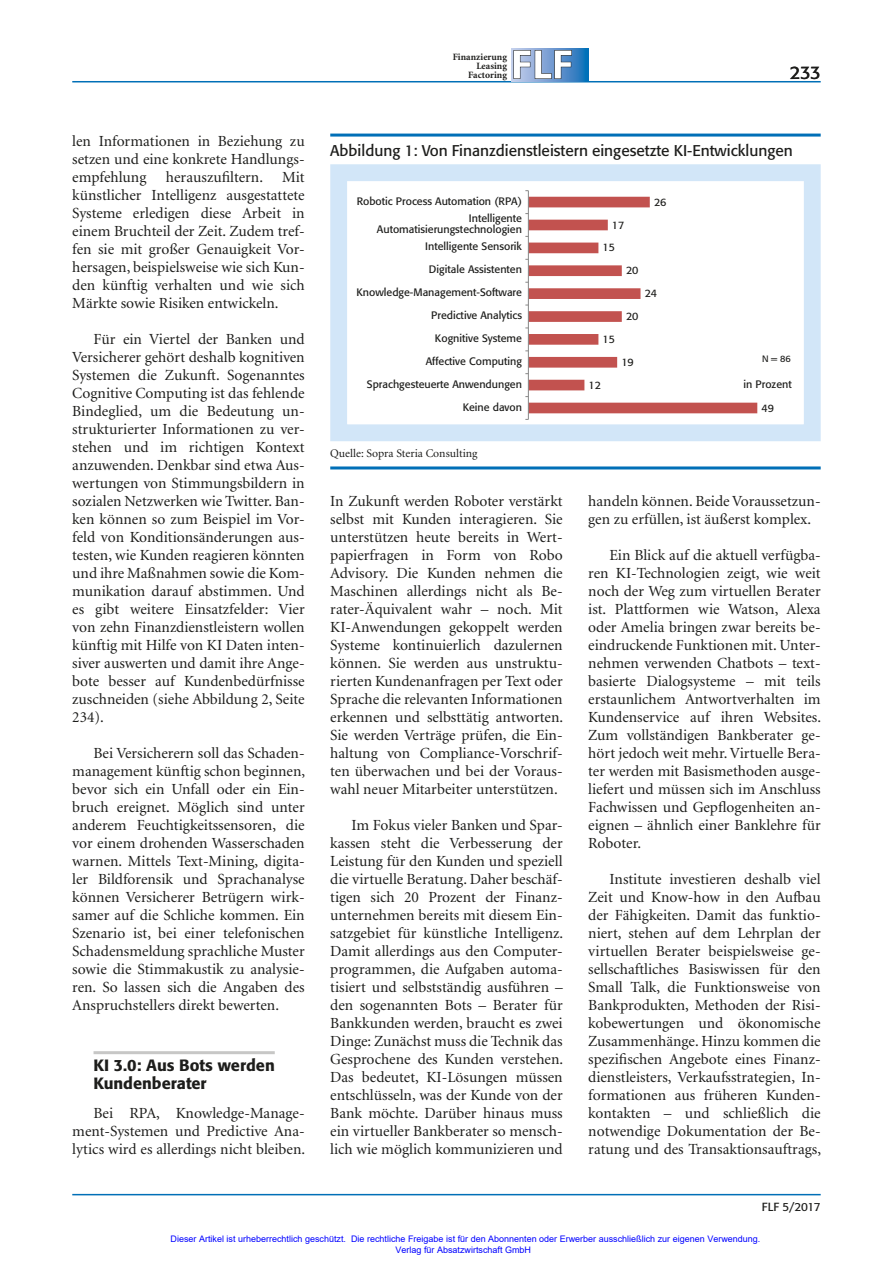
<style>
.page{position:relative;width:893px;height:1263px;background:#fff}
.page>*{position:absolute;margin:0;border:0;box-sizing:border-box;transform-origin:0 0}
.t1{font:18px "Formata";color:#1d1d1b}
.t2{font:500 16.2px/18px "Formata";color:#1d1d1b}
.t3{font:15.45px/18px "Minion";color:#1d1d1b;text-align:justify}
.t4{font:15.45px "Formata";color:#1d1d1b}
.t5{font:11.7px "Minion";color:#1d1d1b}
.t6{font:11.7px "Formata";letter-spacing:-.02em;color:#1d1d1b}
.t7{font:10.65px/22.8px "Formata";color:#1d1d1b;text-align:right}
.t8{font:700 9.6px/9px "Minion";letter-spacing:.005em;color:#1d1d1b;text-align:right}
.t9{font:9.15px "Formata";color:#1d1d1b}
.t10{font:9px/10.8px "Arial";color:#00f;text-align:center}
</style>
<div class="page">
<hr style="left:72px;top:1194px;width:749px;height:1px;background:#006fb7">
<hr style="left:72px;top:81px;width:749px;height:1px;background:#006fb7">
<hr style="left:94px;top:1051px;width:181px;height:3px;background:#c7c7c6">
<hr style="left:330px;top:134px;width:491px;height:3px;background:#006fb7">
<hr style="left:330px;top:466px;width:491px;height:3px;background:#006fb7">
<svg style="left:529px;top:197px;width:228px;height:216px"></svg>
<hr style="left:528px;top:191px;width:1px;height:228px;background:#878787">
<div style="left:330px;top:164px;width:491px;height:277px;border:17px solid #d2e6f8"></div>
<svg style="left:511px;top:48px;width:77px;height:33px"></svg>
<svg style="left:513px;top:50px;width:59px;height:29px"></svg>
<p class="t3" style="left:72px;top:132px;width:234px">len Informationen in Beziehung zu setzen und eine konkrete Handlungs&shy;empfehlung</p>
<p class="t3" style="left:72px;top:168px;width:234px;text-indent:94px">herauszufiltern. Mit künstlicher Intelligenz ausgestattete Systeme erledigen diese Arbeit in einem Bruchteil der Zeit. Zudem tref&shy;fen sie mit großer Genauigkeit Vor&shy;hersagen, beispielsweise wie sich Kun&shy;den künftig verhalten und wie sich Märkte sowie Risiken entwickeln.</p>
<p class="t3" style="left:72px;top:330px;width:234px;text-indent:21px">Für ein Viertel der Banken und Versicherer gehört deshalb kognitiven Systemen die Zukunft. Sogenanntes Cognitive Computing ist das fehlende Bindeglied, um die Bedeutung un&shy;strukturierter Informationen zu ver&shy;stehen und im richtigen Kontext anzuwenden. Denkbar sind etwa Aus&shy;wertungen von Stimmungsbildern in sozialen Netzwerken wie Twitter. Ban&shy;ken können so zum Beispiel im Vor&shy;feld von Konditionsänderungen aus&shy;testen, wie Kunden reagieren könnten und ihre Maßnahmen sowie die Kom&shy;munikation darauf abstimmen. Und es gibt weitere Einsatzfelder: Vier von zehn Finanzdienstleistern wollen künftig mit Hilfe von KI Daten inten&shy;siver auswerten und damit ihre Ange&shy;bote besser auf Kundenbedürfnisse zuschneiden (siehe Abbildung 2, Seite 234).</p>
<p class="t3" style="left:72px;top:744px;width:234px;text-indent:21px">Bei Versicherern soll das Schaden&shy;management künftig schon beginnen, bevor sich ein Unfall oder ein Ein&shy;bruch ereignet. Möglich sind unter anderem Feuchtigkeitssensoren, die vor einem drohenden Wasserschaden warnen. Mittels Text-Mining, digita&shy;ler Bildforensik und Sprachanalyse können Versicherer Betrügern wirk&shy;samer auf die Schliche kommen. Ein Szenario ist, bei einer telefonischen Schadensmeldung sprachliche Muster sowie die Stimmakustik zu analysie&shy;ren. So lassen sich die Angaben des Anspruchstellers direkt bewerten.</p>
<p class="t2" style="left:94px;top:1056px;width:183px">KI 3.0: Aus Bots werden<br>Kundenberater</p>
<p class="t3" style="left:72px;top:1104px;width:234px;text-indent:21px">Bei RPA, Knowledge-Manage&shy;ment-Systemen und Predictive Ana&shy;lytics wird es allerdings nicht bleiben.</p>
<p class="t8" style="left:453px;top:53px;width:56px">Finanzierung<br>Leasing<br>Factoring</p>
<p class="t1" style="left:790px;top:61px;width:32px">233</p>
<p class="t4" style="left:330px;top:141px;width:464px">Abbildung 1: Von Finanzdienstleistern eingesetzte KI-Entwicklungen</p>
<p class="t7" style="left:357px;top:192px;width:167px;line-height:17.2px">Robotic Process Automation (RPA)<br>Intelligente</p>
<p class="t7" style="left:377px;top:221px;width:147px;line-height:17.2px">Automatisierungstechnologien<br>Intelligente Sensorik</p>
<p class="t7" style="left:356px;top:258px;width:167px">Digitale Assistenten<br>Knowledge-Management-Software<br>Predictive Analytics<br>Kognitive Systeme<br>Affective Computing<br>Sprachgesteuerte Anwendungen<br>Keine davon</p>
<p class="t5" style="left:330px;top:448px;width:149px">Quelle: Sopra Steria Consulting</p>
<p class="t3" style="left:330px;top:492px;width:234px;text-align:left">In Zukunft werden Roboter verstärkt selbst mit Kunden interagieren. Sie unterstützen heute bereits in Wert&shy;papierfragen in Form von Robo Advisory. Die Kunden nehmen die Maschinen allerdings nicht als Be&shy;rater-Äquivalent wahr – noch. Mit KI-Anwendungen gekoppelt werden Systeme kontinuierlich dazulernen können. Sie werden aus unstruktu&shy;rierten Kundenanfragen per Text oder Sprache die relevanten Informationen erkennen und selbsttätig antworten.<br>Sie werden Verträge prüfen, die Ein&shy;haltung von Compliance-Vorschrif&shy;ten überwachen und bei der Voraus&shy;wahl neuer Mitarbeiter unterstützen.</p>
<p class="t3" style="left:330px;top:816px;width:234px;text-align:left;text-indent:21px">Im Fokus vieler Banken und Spar&shy;kassen steht die Verbesserung der Leistung für den Kunden und speziell die virtuelle Beratung. Daher beschäf&shy;tigen sich 20 Prozent der Finanz&shy;unternehmen bereits mit diesem Ein&shy;satzgebiet für künstliche Intelligenz.<br>Damit allerdings aus den Computer&shy;programmen, die Aufgaben automa&shy;tisiert und selbstständig ausführen – den sogenannten Bots – Berater für Bankkunden werden, braucht es zwei Dinge: Zunächst muss die Technik das Gesprochene des Kunden verstehen.<br>Das bedeutet, KI-Lösungen müssen entschlüsseln, was der Kunde von der Bank möchte. Darüber hinaus muss ein virtueller Bankberater so mensch&shy;lich wie möglich kommunizieren und</p>
<p class="t7" style="left:603px;top:213px;width:23px;text-align:left;text-indent:9px">17<br>15</p>
<p class="t7" style="left:626px;top:259px;width:14px">20</p>
<p class="t7" style="left:654px;top:190px;width:14px">26</p>
<p class="t7" style="left:645px;top:282px;width:14px">24</p>
<p class="t7" style="left:603px;top:328px;width:14px">15</p>
<p class="t7" style="left:589px;top:373px;width:14px">12</p>
<p class="t7" style="left:626px;top:305px;width:14px">20</p>
<p class="t7" style="left:621px;top:351px;width:14px">19</p>
<p class="t9" style="left:762px;top:353px;width:30px">N = 86</p>
<p class="t7" style="left:743px;top:373px;width:50px">in Prozent</p>
<p class="t7" style="left:761px;top:396px;width:14px">49</p>
<p class="t3" style="left:588px;top:492px;width:234px">handeln können. Beide Voraussetzun&shy;gen zu erfüllen, ist äußerst komplex.</p>
<p class="t3" style="left:588px;top:546px;width:234px;text-indent:21px">Ein Blick auf die aktuell verfügba&shy;ren KI-Technologien zeigt, wie weit noch der Weg zum virtuellen Berater ist. Plattformen wie Watson, Alexa oder Amelia bringen zwar bereits be&shy;eindruckende Funktionen mit. Unter&shy;nehmen verwenden Chatbots – text&shy;basierte Dialogsysteme – mit teils erstaunlichem Antwortverhalten im Kundenservice auf ihren Websites.<br>Zum vollständigen Bankberater ge&shy;hört jedoch weit mehr. Virtuelle Bera&shy;ter werden mit Basismethoden ausge&shy;liefert und müssen sich im Anschluss Fachwissen und Gepflogenheiten an&shy;eignen – ähnlich einer Banklehre für Roboter.</p>
<p class="t3" style="left:588px;top:870px;width:234px;text-indent:21px">Institute investieren deshalb viel Zeit und Know-how in den Aufbau der Fähigkeiten. Damit das funktio&shy;niert, stehen auf dem Lehrplan der virtuellen Berater beispielsweise ge&shy;sellschaftliches Basiswissen für den Small Talk, die Funktionsweise von Bankprodukten, Methoden der Risi&shy;kobewertungen und ökonomische Zusammenhänge. Hinzu kommen die spezifischen Angebote eines Finanz&shy;dienstleisters, Verkaufsstrategien, In&shy;formationen aus früheren Kunden&shy;kontakten – und schließlich die notwendige Dokumentation der Be&shy;ratung und des Transaktionsauftrags,</p>
<p class="t6" style="left:762px;top:1200px;width:60px">FLF 5/2017</p>
<p class="t10" style="left:171px;top:1233px;width:591px">Dieser Artikel ist urheberrechtlich geschützt. Die rechtliche Freigabe ist für den Abonnenten oder Erwerber ausschließlich zur eigenen Verwendung.<br>Verlag für Absatzwirtschaft GmbH</p>
</div>
